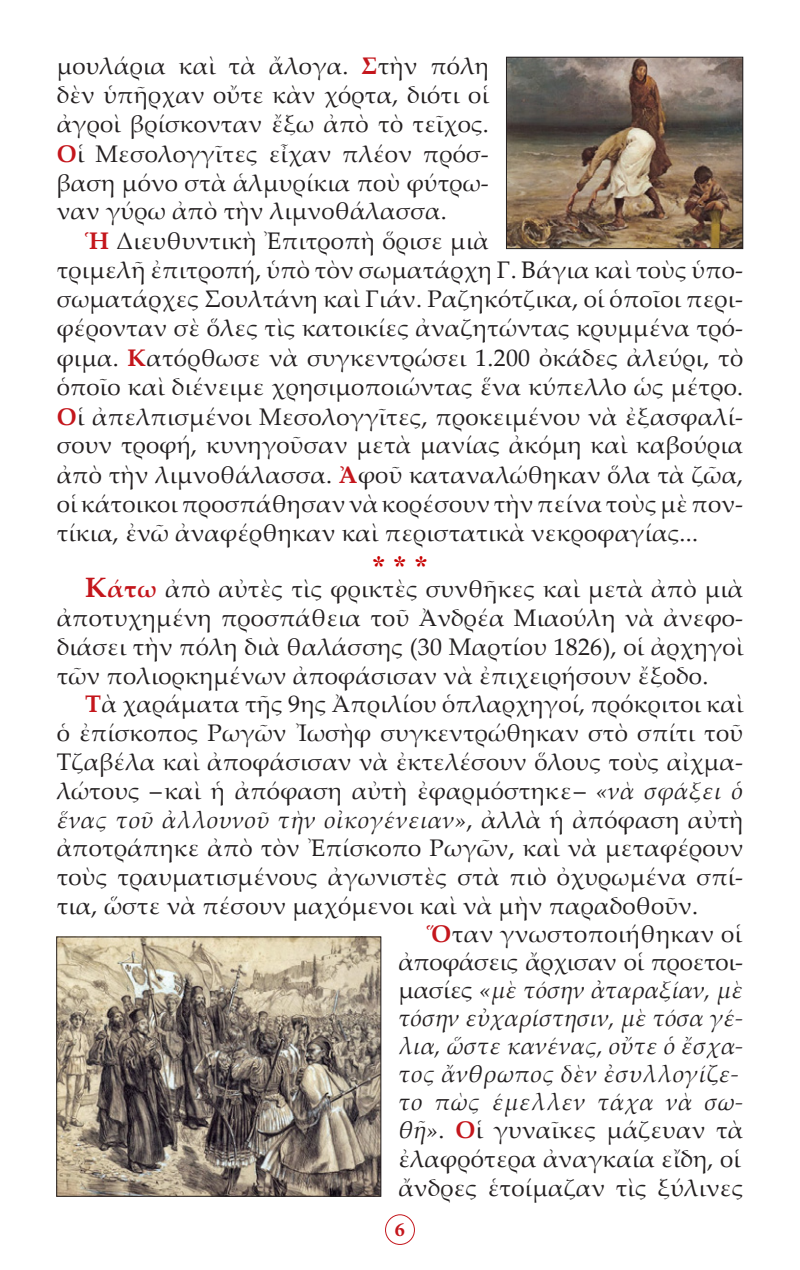
<style>
.page{position:relative;width:800px;height:1270px;background:#fff}
.page>*{position:absolute;margin:0;border:0;box-sizing:border-box;transform-origin:0 0}
.t1{font:28px "CTOS New Times Bold Test 1";color:#c80000}
.t2{font:24px/28.8px "Palatino Linotype";letter-spacing:.01em;color:#231f20;text-align:justify}
.t3{font:italic 24px "Palatino Linotype";color:#231f20}
.t4{font:24px "Palatino Linotype";letter-spacing:-.01em;color:#231f20}
.t5{font:700 20px "Minion Pro";color:#c4161c}
.s1{font-weight:700;color:#c4161c}
.s2{font-weight:700;font-size:28px;color:#c4161c}
.s3{font-style:italic}
.s4{font-style:normal}
</style>
<div class="page">
<div style="left:385px;top:1214px;width:30px;height:31px;border:1px solid #c4161c;border-radius:50%"></div>
<img style="left:508px;top:59px;width:233px;height:188px">
<div style="left:506px;top:57px;width:237px;height:192px;border:1px solid #231f20"></div>
<img style="left:58px;top:938px;width:321px;height:257px">
<div style="left:56px;top:936px;width:325px;height:261px;border:1px solid #231f20"></div>
<p class="t2" style="left:57px;top:51px;width:434px">μουλάρια καὶ τὰ ἄλογα. <span class="s1">Σ</span>τὴν πόλη δὲν ὑπῆρχαν οὔτε κὰν χόρτα, διότι οἱ ἀγροὶ βρίσκονταν ἔξω ἀπὸ τὸ τεῖχος.<br><span class="s1">Ο</span>ἱ Μεσολογγῖτες εἶχαν πλέον πρόσ&shy;βαση μόνο στὰ ἁλμυρίκια ποὺ φύτρω&shy;ναν γύρω ἀπὸ τὴν λιμνοθάλασσα.</p>
<p class="t2" style="left:57px;top:226px;width:688px;text-align:left;text-indent:28px"><span class="s1">Ἡ</span> Διευθυντικὴ Ἐπιτροπὴ ὅρισε μιὰ<br>τριμελῆ ἐπιτροπή, ὑπὸ τὸν σωματάρχη Γ. Βάγια καὶ τοὺς ὑπο&shy;σωματάρχες Σουλτάνη καὶ Γιάν. Ραζηκότζικα, οἱ ὁποῖοι περι&shy;φέρονταν σὲ ὅλες τὶς κατοικίες ἀναζητώντας κρυμμένα τρό&shy;φιμα. <span class="s1">Κ</span>ατόρθωσε νὰ συγκεντρώσει 1.200 ὀκάδες ἀλεύρι, τὸ ὁποῖο καὶ διένειμε χρησιμοποιώντας ἕνα κύπελλο ὡς μέτρο.<br><span class="s1">Ο</span>ἱ ἀπελπισμένοι Μεσολογγῖτες, προκειμένου νὰ ἐξασφαλί&shy;σουν τροφή, κυνηγοῦσαν μετὰ μανίας ἀκόμη καὶ καβούρια ἀπὸ τὴν λιμνοθάλασσα. <span class="s1">Ἀ</span>φοῦ καταναλώθηκαν ὅλα τὰ ζῶα, οἱ κάτοικοι προσπάθησαν νὰ κορέσουν τὴν πείνα τοὺς μὲ πον-</p>
<p class="t2" style="left:57px;top:518px;width:643px">τίκια, ἐνῶ ἀναφέρθηκαν καὶ περιστατικὰ νεκροφαγίας...</p>
<p class="t1" style="left:372px;top:550px;width:57px">* * *</p>
<p class="t2" style="left:57px;top:574px;width:688px;text-indent:28px"><span class="s2">Κ</span><span class="s1">άτω</span> ἀπὸ αὐτὲς τὶς φρικτὲς συνθῆκες καὶ μετὰ ἀπὸ μιὰ ἀποτυχημένη προσπάθεια τοῦ Ἀνδρέα Μιαούλη νὰ ἀνεφο&shy;διάσει τὴν πόλη διὰ θαλάσσης (30 Μαρτίου 1826), οἱ ἀρχηγοὶ τῶν πολιορκημένων ἀποφάσισαν νὰ ἐπιχειρήσουν ἔξοδο.</p>
<p class="t2" style="left:57px;top:689px;width:688px;text-indent:28px"><span class="s1">Τ</span>ὰ χαράματα τῆς 9ης Ἀπριλίου ὁπλαρχηγοί, πρόκριτοι καὶ ὁ ἐπίσκοπος Ρωγῶν Ἰωσὴφ συγκεντρώθηκαν στὸ σπίτι τοῦ Τζαβέλα καὶ ἀποφάσισαν νὰ ἐκτελέσουν ὅλους τοὺς αἰχμα&shy;λώτους –καὶ ἡ ἀπόφαση αὐτὴ ἐφαρμόστηκε– <span class="s3">«νὰ σφάξει ὁ ἕνας τοῦ ἀλλουνοῦ τὴν οἰκογένειαν»</span>, ἀλλὰ ἡ ἀπόφαση αὐτὴ ἀποτράπηκε ἀπὸ τὸν Ἐπίσκοπο Ρωγῶν, καὶ νὰ μεταφέρουν τοὺς τραυματισμένους ἀγωνιστὲς στὰ πιὸ ὀχυρωμένα σπί&shy;τια, ὥστε νὰ πέσουν μαχόμενοι καὶ νὰ μὴν παραδοθοῦν.</p>
<p class="t2" style="left:427px;top:918px;width:317px"><span class="s1">Ὅ</span>ταν γνωστοποιήθηκαν οἱ</p>
<p class="t4" style="left:398px;top:945px;width:346px">ἀποφάσεις ἄρχισαν οἱ προετοι-</p>
<p class="t3" style="left:398px;top:973px;width:346px"><span class="s4">μασίες</span> «μὲ τόσην ἀταραξίαν, μὲ</p>
<p class="t3" style="left:398px;top:1001px;width:346px">τόσην εὐχαρίστησιν, μὲ τόσα γέ-</p>
<p class="t3" style="left:398px;top:1029px;width:346px">λια, ὥστε κανένας, οὔτε ὁ ἔσχα-</p>
<p class="t3" style="left:398px;top:1057px;width:342px">τος ἄνθρωπος δὲν ἐσυλλογίζε-</p>
<p class="t2" style="left:398px;top:1087px;width:346px"><span class="s3">το πὼς έμελλεν τάχα νὰ σω&shy;θῆ»</span>. <span class="s1">Ο</span>ἱ γυναῖκες μάζευαν τὰ ἐλαφρότερα ἀναγκαία εἴδη, οἱ</p>
<p class="t2" style="left:398px;top:1172px;width:346px">ἄνδρες ἑτοίμαζαν τὶς ξύλινες</p>
<p class="t5" style="left:395px;top:1216px;width:11px">6</p>
</div>
